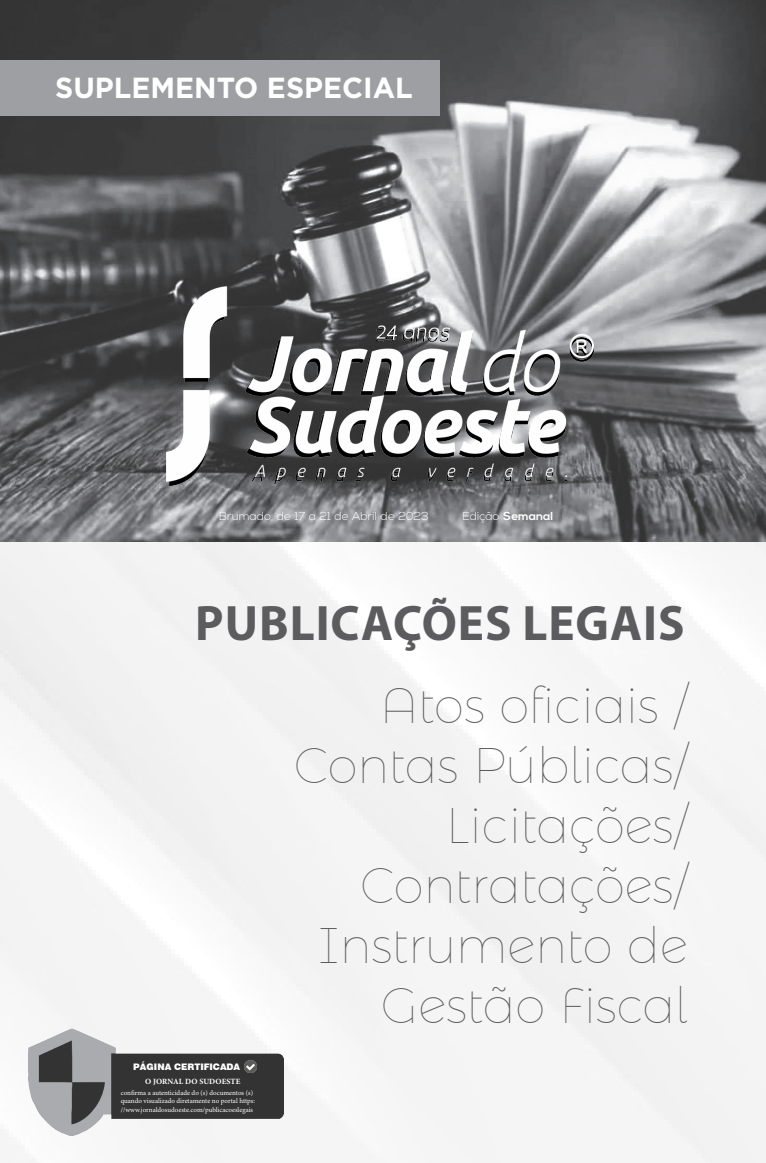
<style>
.page{position:relative;width:766px;height:1163px;background:#fff}
.page>*{position:absolute;margin:0;border:0;box-sizing:border-box;transform-origin:0 0}
.t1{font:100 50px/60px "Montserrat Alternates";color:#5c5c5f;text-align:right}
.t2{font:700 50px "Myriad Pro";letter-spacing:.02em;color:#5c5c5f}
.t3{font:700 29px "Gotham";color:#fff}
.t4{font:300 11.5px "Nexa";color:#fff;scale:1.04 1}
.t5{font:700 11.5px "Nexa";color:#fff;scale:1.04 1}
.t6{font:900 9px "Swiss 721 BT";color:#fff}
.t7{font:700 8px "Minion Pro";letter-spacing:.01em;color:#fff}
.t8{font:7px/8.4px "Minion Pro";color:#fff}
.s1{font-weight:300}
</style>
<div class="page">
<div style="left:0;top:541px;width:765px;height:621px;background:#f4f4f4"></div>
<img style="left:28px;top:1028px;width:255px;height:106px">
<svg style="left:245px;top:1060px;width:12px;height:12px"></svg>
<img style="left:0;top:0;width:765px;height:541px">
<div style="left:0;top:60px;width:440px;height:55px;background:#9d9fa2"></div>
<img style="left:170px;top:481px;width:423px;height:4px">
<img style="left:166px;top:286px;width:427px;height:195px">
<p class="t3" style="left:55px;top:70px;width:359px">SUPLEMENTO ESPECIAL</p>
<p class="t4" style="left:219px;top:509px;width:203px">Brumado, de 17 a 21 de Abril de 2023</p>
<p class="t5" style="left:462px;top:509px;width:89px"><span class="s1">Edição</span> Semanal</p>
<p class="t2" style="left:195px;top:591px;width:490px">PUBLICAÇÕES LEGAIS</p>
<p class="t1" style="left:294px;top:670px;width:395px">Atos oficiais /<br>Contas Públicas/<br>Licitações/</p>
<p class="t1" style="left:318px;top:850px;width:371px">Contratações/<br>Instrumento de<br>Gestão Fiscal</p>
<p class="t6" style="left:133px;top:1061px;width:108px">PÁGINA CERTIFICADA</p>
<p class="t7" style="left:145px;top:1076px;width:96px">O JORNAL DO SUDOESTE</p>
<p class="t8" style="left:121px;top:1088px;width:136px">confirma a autenticidade do (s) documentos (s) quando visualizado diretamente no portal https:</p>
<p class="t8" style="left:121px;top:1105px;width:134px">//www.jornaldosudoeste.com/publicacoeslegais</p>
</div>
